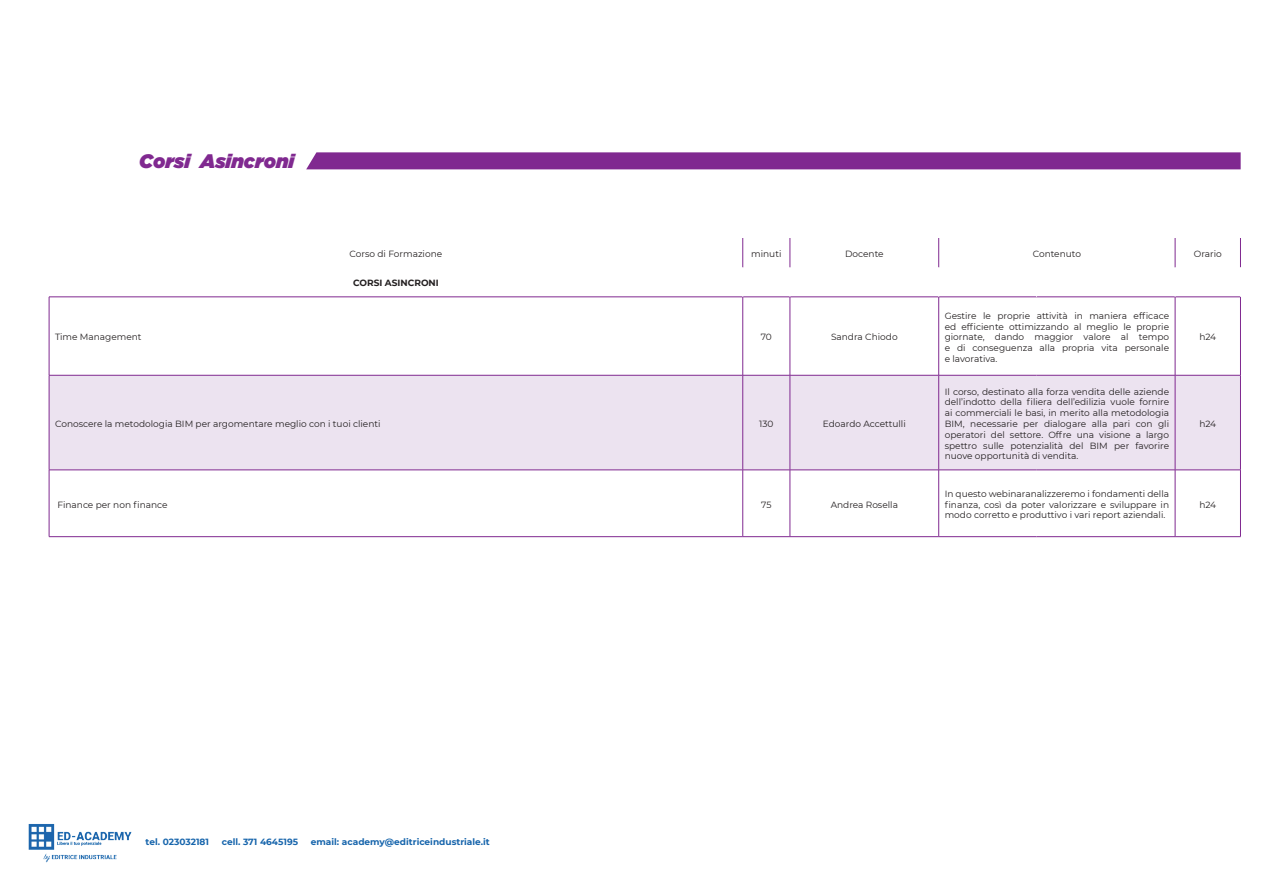
<style>
.page{position:relative;width:1263px;height:893px;background:#fff}
.page>*{position:absolute;margin:0;border:0;box-sizing:border-box;transform-origin:0 0}
.t1{font:italic 900 19.5px "Gotham";color:#802990}
.t2{font:9px/10.8px "Montserrat";color:#231f20;text-align:justify}
.t3{font:700 9px "Montserrat";color:#1765ac}
.t4{font:700 9px "Montserrat";color:#231f20}
</style>
<div class="page">
<svg style="left:48px;top:296px;width:1px;height:174px"></svg>
<div style="left:50px;top:376px;width:1190px;height:94px;background:#ece3f0"></div>
<svg style="left:742px;top:238px;width:1px;height:29px"></svg>
<svg style="left:790px;top:238px;width:1px;height:29px"></svg>
<svg style="left:938px;top:238px;width:1px;height:29px"></svg>
<svg style="left:1175px;top:238px;width:1px;height:29px"></svg>
<svg style="left:1240px;top:238px;width:1px;height:29px"></svg>
<hr style="left:49px;top:297px;width:694px;height:1px;background:#802990">
<hr style="left:49px;top:297px;width:1px;height:78px;background:#802990">
<hr style="left:743px;top:297px;width:47px;height:1px;background:#802990">
<hr style="left:742px;top:297px;width:1px;height:78px;background:#802990">
<hr style="left:790px;top:297px;width:149px;height:1px;background:#802990">
<hr style="left:790px;top:297px;width:1px;height:78px;background:#802990">
<hr style="left:939px;top:297px;width:97px;height:1px;background:#802990">
<hr style="left:938px;top:297px;width:1px;height:78px;background:#802990">
<hr style="left:1036px;top:297px;width:139px;height:1px;background:#802990">
<hr style="left:1175px;top:297px;width:66px;height:1px;background:#802990">
<hr style="left:1175px;top:297px;width:1px;height:78px;background:#802990">
<hr style="left:1240px;top:297px;width:1px;height:78px;background:#802990">
<hr style="left:49px;top:470px;width:1px;height:66px;background:#802990">
<hr style="left:742px;top:470px;width:1px;height:66px;background:#802990">
<hr style="left:790px;top:470px;width:1px;height:66px;background:#802990">
<hr style="left:938px;top:470px;width:1px;height:66px;background:#802990">
<hr style="left:1175px;top:470px;width:1px;height:66px;background:#802990">
<hr style="left:1240px;top:470px;width:1px;height:66px;background:#802990">
<hr style="left:49px;top:536px;width:694px;height:1px;background:#802990">
<hr style="left:743px;top:536px;width:47px;height:1px;background:#802990">
<hr style="left:790px;top:536px;width:149px;height:1px;background:#802990">
<hr style="left:939px;top:536px;width:97px;height:1px;background:#802990">
<hr style="left:1036px;top:536px;width:139px;height:1px;background:#802990">
<hr style="left:1175px;top:536px;width:66px;height:1px;background:#802990">
<hr style="left:49px;top:375px;width:694px;height:1px;background:#802990">
<hr style="left:49px;top:375px;width:1px;height:95px;background:#802990">
<hr style="left:743px;top:375px;width:47px;height:1px;background:#802990">
<hr style="left:742px;top:375px;width:1px;height:95px;background:#802990">
<hr style="left:790px;top:375px;width:149px;height:1px;background:#802990">
<hr style="left:790px;top:375px;width:1px;height:95px;background:#802990">
<hr style="left:939px;top:375px;width:97px;height:1px;background:#802990">
<hr style="left:938px;top:375px;width:1px;height:95px;background:#802990">
<hr style="left:1036px;top:375px;width:139px;height:1px;background:#802990">
<hr style="left:1175px;top:375px;width:66px;height:1px;background:#802990">
<hr style="left:1175px;top:375px;width:1px;height:95px;background:#802990">
<hr style="left:1240px;top:375px;width:1px;height:95px;background:#802990">
<hr style="left:49px;top:470px;width:694px;height:1px;background:#802990">
<hr style="left:743px;top:470px;width:47px;height:1px;background:#802990">
<hr style="left:790px;top:470px;width:149px;height:1px;background:#802990">
<hr style="left:939px;top:470px;width:97px;height:1px;background:#802990">
<hr style="left:1036px;top:470px;width:139px;height:1px;background:#802990">
<hr style="left:1175px;top:470px;width:66px;height:1px;background:#802990">
<div style="left:306px;top:152px;width:935px;height:17px;background:#802990"></div>
<img style="left:28px;top:824px;width:104px;height:39px">
<h1 class="t1" style="left:139px;top:150px;width:157px">Corsi Asincroni</h1>
<p class="t2" style="left:350px;top:248px;width:94px">Corso di Formazione</p>
<p class="t2" style="left:751px;top:248px;width:32px">minuti</p>
<p class="t2" style="left:845px;top:248px;width:40px">Docente</p>
<p class="t2" style="left:1033px;top:248px;width:50px">Contenuto</p>
<p class="t2" style="left:1194px;top:248px;width:29px">Orario</p>
<p class="t4" style="left:353px;top:277px;width:87px">CORSI ASINCRONI</p>
<p class="t2" style="left:55px;top:331px;width:88px">Time Management</p>
<p class="t2" style="left:761px;top:331px;width:13px">70</p>
<p class="t2" style="left:831px;top:331px;width:68px">Sandra Chiodo</p>
<p class="t2" style="left:55px;top:418px;width:327px">Conoscere la metodologia BIM per argomentare meglio con i tuoi clienti</p>
<p class="t2" style="left:759px;top:418px;width:16px">130</p>
<p class="t2" style="left:823px;top:418px;width:84px">Edoardo Accettulli</p>
<p class="t2" style="left:945px;top:310px;width:226px">Gestire le proprie attività in maniera efficace ed efficiente ottimizzando al meglio le proprie giornate, dando maggior valore al tempo e di conseguenza alla propria vita personale e lavorativa.</p>
<p class="t2" style="left:945px;top:386px;width:226px">Il corso, destinato alla forza vendita delle aziende dell’indotto della filiera dell’edilizia vuole fornire ai commerciali le basi, in merito alla metodologia BIM, necessarie per dialogare alla pari con gli operatori del settore. Offre una visione a largo spettro sulle potenzialità del BIM per favorire nuove opportunità di vendita.</p>
<p class="t2" style="left:1199px;top:331px;width:18px">h24</p>
<p class="t2" style="left:1199px;top:418px;width:18px">h24</p>
<p class="t2" style="left:57px;top:499px;width:112px">Finance per non finance</p>
<p class="t2" style="left:761px;top:499px;width:12px">75</p>
<p class="t2" style="left:831px;top:499px;width:69px">Andrea Rosella</p>
<p class="t2" style="left:945px;top:488px;width:226px">In questo webinaranalizzeremo i fondamenti della finanza, così da poter valorizzare e sviluppare in modo corretto e produttivo i vari report aziendali.</p>
<p class="t2" style="left:1199px;top:499px;width:18px">h24</p>
<p class="t3" style="left:146px;top:835px;width:65px">tel. 023032181</p>
<p class="t3" style="left:222px;top:835px;width:78px">cell. 371 4645195</p>
<p class="t3" style="left:311px;top:835px;width:181px">email: academy@editriceindustriale.it</p>
</div>
